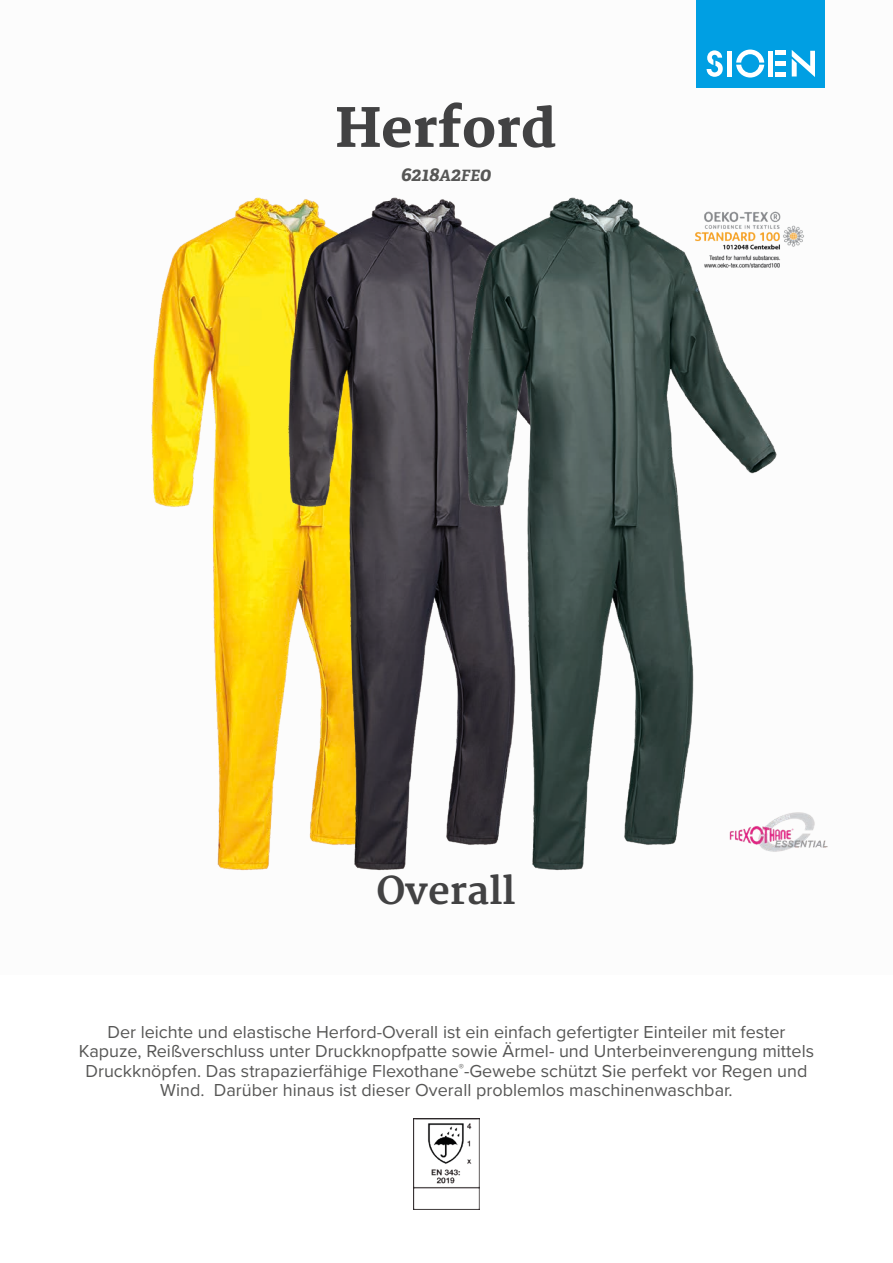
<style>
.page{position:relative;width:893px;height:1263px;background:#fff}
.page>*{position:absolute;margin:0;border:0;box-sizing:border-box;transform-origin:0 0}
.t1{font:800 52.5px "Merriweather";color:#424243}
.t2{font:700 37.5px "Merriweather";color:#424243}
.t3{font:italic 700 19.5px "Adelle PE";color:#575756}
.t4{font:18px/19.5px "Proxima Nova";color:#575756;text-align:center}
.s1{font-size:15.6px}
</style>
<div class="page">
<div style="left:697px;top:0;width:128px;height:88px;background:#009fe3"></div>
<svg style="left:707px;top:50px;width:16px;height:27px"></svg>
<svg style="left:736px;top:50px;width:28px;height:28px"></svg>
<div style="left:727px;top:51px;width:5px;height:26px;background:#fff"></div>
<div style="left:768px;top:51px;width:5px;height:26px;background:#fff"></div>
<div style="left:775px;top:72px;width:11px;height:5px;background:#fff"></div>
<div style="left:775px;top:61px;width:11px;height:5px;background:#fff"></div>
<hr style="left:775px;top:51px;width:11px;height:4px;background:#fff">
<svg style="left:792px;top:50px;width:23px;height:27px"></svg>
<img style="left:413px;top:1118px;width:67px;height:92px">
<img style="left:151px;top:248px;width:28px;height:259px">
<img style="left:179px;top:197px;width:178px;height:674px">
<img style="left:357px;top:197px;width:471px;height:674px">
<h1 class="t1" style="left:335px;top:98px;width:222px">Herford</h1>
<p class="t3" style="left:401px;top:160px;width:92px">6218<span class="s1">A</span>2<span class="s1">FE</span>0</p>
<h2 class="t2" style="left:376px;top:869px;width:141px">Overall</h2>
<p class="t4" style="left:79px;top:1021px;width:737px">Der leichte und elastische Herford-Overall ist ein einfach gefertigter Einteiler mit fester Kapuze, Reißverschluss unter Druckknopfpatte sowie Ärmel- und Unterbeinverengung mittels Druckknöpfen. Das strapazierfähige Flexothane<sup>®</sup>-Gewebe schützt Sie perfekt vor Regen und Wind. Darüber hinaus ist dieser Overall problemlos maschinenwaschbar.</p>
</div>
